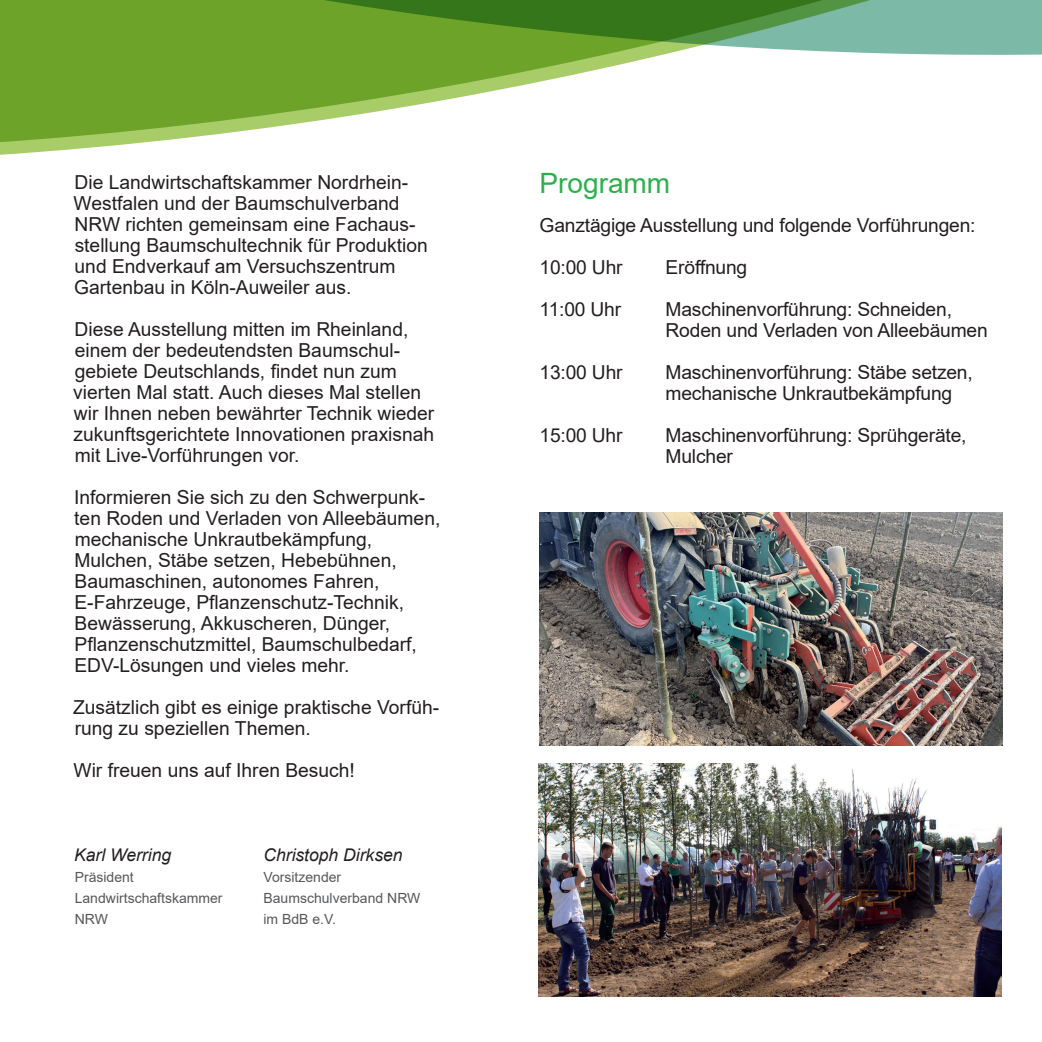
<style>
.page{position:relative;width:1042px;height:1042px;background:#fff}
.page>*{position:absolute;margin:0;border:0;box-sizing:border-box;transform-origin:0 0}
.t1{font:28px "Arial";color:#2cb04b}
.t2{font:19.25px/21px "Arial";color:#231f20}
.t3{font:italic 17.5px "Arial";color:#231f20}
.t4{font:14px "Arial";color:#57585a}
</style>
<div class="page">
<svg style="left:0;top:0;width:1042px;height:155px"></svg>
<img style="left:539px;top:512px;width:463px;height:233px">
<img style="left:538px;top:763px;width:463px;height:233px">
<p class="t2" style="left:74px;top:172px;width:356px">Die Landwirtschaftskammer Nordrhein-Westfalen und der Baumschulverband NRW richten gemeinsam eine Fachaus&shy;stellung Baumschultechnik für Produktion und Endverkauf am Versuchszentrum Gartenbau in Köln-Auweiler aus.</p>
<p class="t2" style="left:73px;top:319px;width:362px">Diese Ausstellung mitten im Rheinland, einem der bedeutendsten Baumschul&shy;gebiete Deutschlands, findet nun zum vierten Mal statt. Auch dieses Mal stellen wir Ihnen neben bewährter Technik wieder zukunftsgerichtete Innovationen praxisnah mit Live-Vorführungen vor.</p>
<p class="t2" style="left:74px;top:487px;width:368px">Informieren Sie sich zu den Schwerpunk&shy;ten Roden und Verladen von Alleebäumen, mechanische Unkrautbekämpfung, Mulchen, Stäbe setzen, Hebebühnen, Baumaschinen, autonomes Fahren, E-Fahrzeuge, Pflanzenschutz-Technik, Bewässerung, Akkuscheren, Dünger, Pflanzenschutzmittel, Baumschulbedarf, EDV-Lösungen und vieles mehr.</p>
<p class="t2" style="left:73px;top:697px;width:367px">Zusätzlich gibt es einige praktische Vorfüh&shy;rung zu speziellen Themen.</p>
<p class="t2" style="left:74px;top:760px;width:283px">Wir freuen uns auf Ihren Besuch!</p>
<p class="t3" style="left:74px;top:844px;width:98px">Karl Werring</p>
<p class="t3" style="left:263px;top:844px;width:141px">Christoph Dirksen</p>
<p class="t4" style="left:75px;top:867px;width:61px">Präsident</p>
<p class="t4" style="left:263px;top:867px;width:79px">Vorsitzender</p>
<p class="t4" style="left:75px;top:888px;width:149px">Landwirtschaftskammer</p>
<p class="t4" style="left:263px;top:888px;width:158px">Baumschulverband NRW</p>
<p class="t4" style="left:75px;top:909px;width:35px">NRW</p>
<p class="t4" style="left:263px;top:909px;width:74px">im BdB e.V.</p>
<h1 class="t1" style="left:539px;top:163px;width:132px">Programm</h1>
<p class="t2" style="left:539px;top:204px;width:437px;line-height:42px">Ganztägige Ausstellung und folgende Vorführungen:<br>10:00 Uhr</p>
<p class="t2" style="left:665px;top:257px;width:83px">Eröffnung</p>
<p class="t2" style="left:539px;top:299px;width:83px">11:00 Uhr</p>
<p class="t2" style="left:665px;top:299px;width:324px">Maschinenvorführung: Schneiden,<br>Roden und Verladen von Alleebäumen</p>
<p class="t2" style="left:539px;top:362px;width:84px">13:00 Uhr</p>
<p class="t2" style="left:665px;top:362px;width:309px">Maschinenvorführung: Stäbe setzen, mechanische Unkrautbekämpfung</p>
<p class="t2" style="left:539px;top:425px;width:84px">15:00 Uhr</p>
<p class="t2" style="left:665px;top:425px;width:302px">Maschinenvorführung: Sprühgeräte,<br>Mulcher</p>
</div>
